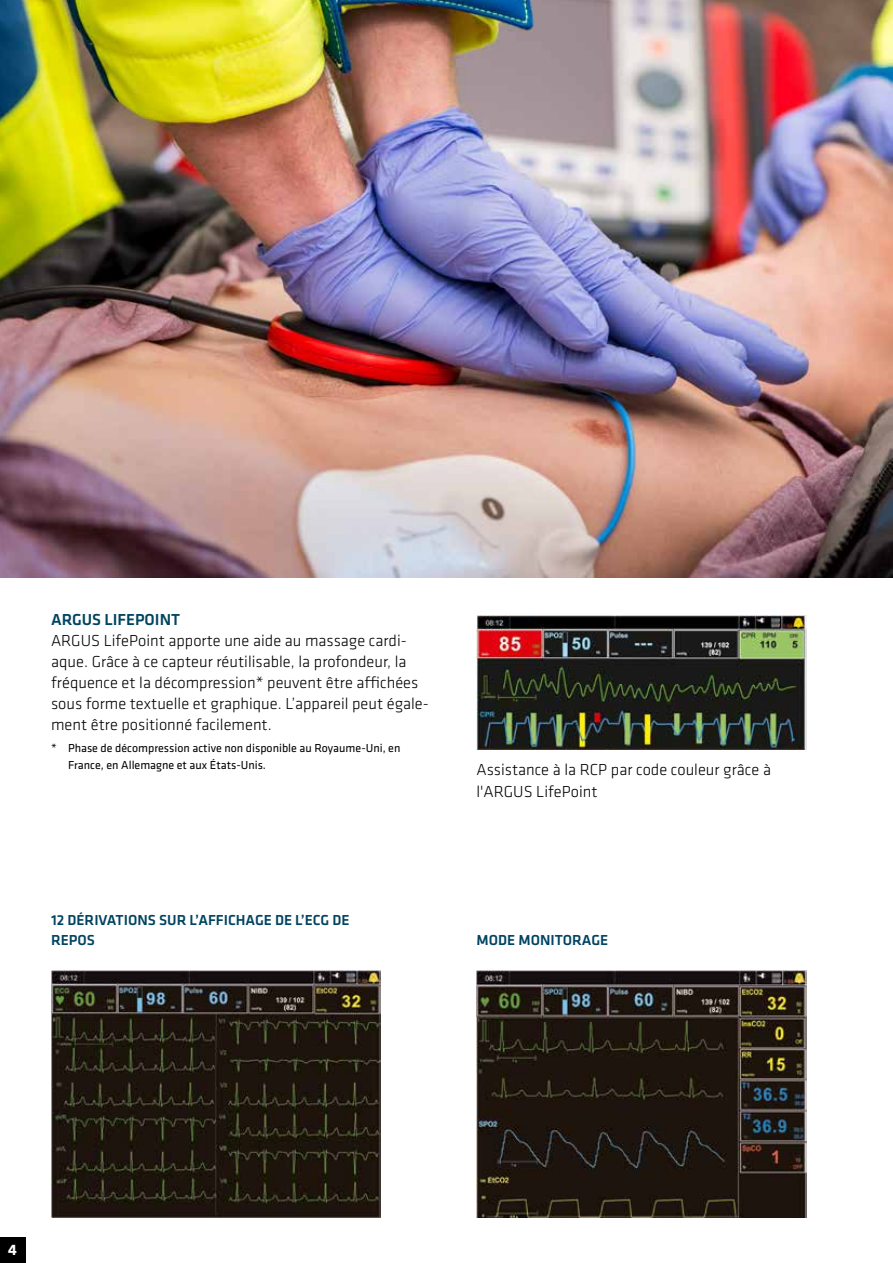
<style>
.page{position:relative;width:893px;height:1263px;background:#fff}
.page>*{position:absolute;margin:0;border:0;box-sizing:border-box;transform-origin:0 0}
.t1{font:300 16.5px/21px "Klavika";color:#000}
.t2{font:500 16.5px "Klavika";color:#004461}
.t3{font:700 15.75px "Klavika";color:#fff}
.t4{font:500 15px/19.6px "Klavika";color:#004461}
.t5{font:12px/16.8px "Klavika";color:#000}
</style>
<div class="page">
<div style="left:0;top:1237px;width:25px;height:26px;background:#000"></div>
<img style="left:51px;top:970px;width:330px;height:248px">
<img style="left:477px;top:970px;width:329px;height:248px">
<img style="left:0;top:0;width:893px;height:578px">
<img style="left:477px;top:615px;width:329px;height:135px">
<p class="t2" style="left:51px;top:609px;width:131px">ARGUS LIFEPOINT</p>
<p class="t1" style="left:51px;top:630px;width:379px">ARGUS LifePoint apporte une aide au massage cardi&shy;aque. Grâce à ce capteur réutilisable, la profondeur, la fréquence et la décompression* peuvent être affichées sous forme textuelle et graphique. L’appareil peut égale&shy;ment être positionné facilement.</p>
<p class="t5" style="left:68px;top:740px;width:334px;text-indent:-17px">* Phase de décompression active non disponible au Royaume-Uni, en<br>France, en Allemagne et aux États-Unis.</p>
<p class="t4" style="left:51px;top:910px;width:300px">12 DÉRIVATIONS SUR L’AFFICHAGE DE L’ECG DE<br>REPOS</p>
<p class="t1" style="left:477px;top:758px;width:296px;line-height:21.6px">Assistance à la RCP par code couleur grâce à l'ARGUS LifePoint</p>
<p class="t4" style="left:477px;top:930px;width:133px">MODE MONITORAGE</p>
<p class="t3" style="left:8px;top:1239px;width:10px">4</p>
</div>
